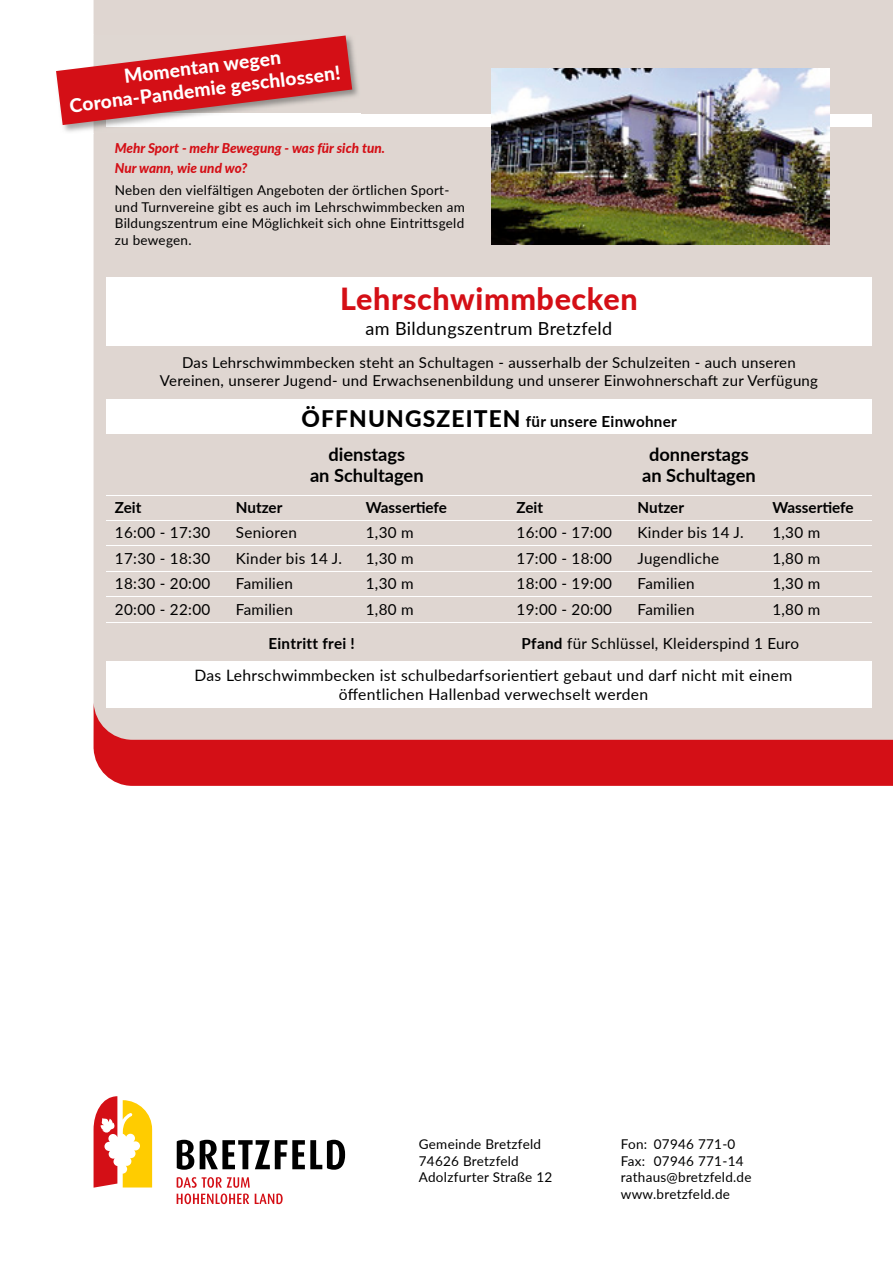
<style>
.page{position:relative;width:893px;height:1263px;background:#fff}
.page>*{position:absolute;margin:0;border:0;box-sizing:border-box;transform-origin:0 0}
.t1{font:800 30.45px "Lato";letter-spacing:.02em;color:#d40f16}
.t2{font:800 19.2px/22.6px "Lato";color:#fff;text-align:center}
.t3{font:700 18.3px "Lato";color:#000}
.t4{font:18px "Lato";letter-spacing:.02em;color:#000}
.t5{font:15.6px/19.5px "Lato";letter-spacing:.02em;color:#000;text-align:center}
.t6{font:15.3px "Lato";letter-spacing:.02em;color:#000}
.t7{font:700 15.3px "Lato";letter-spacing:.02em;color:#000}
.t8{font:700 15.3px "Lato";color:#000}
.t9{font:15px/18px "Lato";letter-spacing:.02em;color:#000;text-align:center}
.t10{font:13.5px/16.5px "Lato";letter-spacing:.02em;color:#000}
.t11{font:italic 800 13.5px/19.8px "Lato";color:#d40f16}
.s1{font-weight:800;font-size:22.8px}
.s2{font-weight:700}
</style>
<div class="page">
<div style="left:94px;top:0;width:799px;height:703px;background:#dfd6d1"></div>
<svg style="left:94px;top:703px;width:799px;height:83px;background:#d96264"></svg>
<svg style="left:94px;top:1096px;width:58px;height:92px"></svg>
<svg style="left:177px;top:1140px;width:168px;height:30px"></svg>
<svg style="left:177px;top:1177px;width:106px;height:27px"></svg>
<div style="left:107px;top:114px;width:764px;height:13px;background:#fff"></div>
<div style="left:107px;top:661px;width:765px;height:46px;background:#fff"></div>
<div style="left:106px;top:399px;width:765px;height:34px;background:#fff"></div>
<div style="left:106px;top:277px;width:765px;height:68px;background:#fff"></div>
<hr style="left:106px;top:495px;width:765px;height:1px;background:#fff">
<hr style="left:106px;top:520px;width:765px;height:1px;background:#fff">
<hr style="left:106px;top:546px;width:765px;height:1px;background:#fff">
<hr style="left:106px;top:571px;width:765px;height:1px;background:#fff">
<hr style="left:106px;top:596px;width:765px;height:1px;background:#fff">
<hr style="left:106px;top:622px;width:765px;height:1px;background:#fff">
<img style="left:491px;top:68px;width:338px;height:176px">
<img style="left:62px;top:34px;width:299px;height:100px">
<img style="left:107px;top:114px;width:254px;height:13px">
<svg style="left:56px;top:36px;width:296px;height:89px;background:#d96164"></svg>
<h2 class="t2" style="left:66px;top:71px;width:274px;rotate:-7deg">Momentan wegen<br>Corona-Pandemie geschlossen!</h2>
<p class="t11" style="left:115px;top:137px;width:272px">Mehr Sport - mehr Bewegung - was für sich tun.<br>Nur wann, wie und wo?</p>
<p class="t10" style="left:115px;top:181px;width:352px">Neben den vielfältigen Angeboten der örtlichen Sport&shy;und Turnvereine gibt es auch im Lehrschwimmbecken am Bildungszentrum eine Möglichkeit sich ohne Eintrittsgeld zu bewegen.</p>
<h1 class="t1" style="left:340px;top:276px;width:299px">Lehrschwimmbecken</h1>
<h3 class="t4" style="left:366px;top:316px;width:248px">am Bildungszentrum Bretzfeld</h3>
<p class="t9" style="left:160px;top:353px;width:660px">Das Lehrschwimmbecken steht an Schultagen - ausserhalb der Schulzeiten - auch unseren<br>Vereinen, unserer Jugend- und Erwachsenenbildung und unserer Einwohnerschaft zur Verfügung</p>
<p class="t7" style="left:301px;top:410px;width:377px"><span class="s1">ÖFFNUNGSZEITEN</span> für unsere Einwohner</p>
<h3 class="t3" style="left:328px;top:441px;width:78px">dienstags</h3>
<h3 class="t3" style="left:649px;top:441px;width:101px">donnerstags</h3>
<h3 class="t3" style="left:310px;top:462px;width:115px">an Schultagen</h3>
<h3 class="t3" style="left:642px;top:462px;width:115px">an Schultagen</h3>
<p class="t8" style="left:115px;top:496px;width:28px">Zeit</p>
<p class="t8" style="left:236px;top:496px;width:48px">Nutzer</p>
<p class="t8" style="left:366px;top:496px;width:83px">Wassertiefe</p>
<p class="t8" style="left:517px;top:496px;width:28px">Zeit</p>
<p class="t8" style="left:637px;top:496px;width:48px">Nutzer</p>
<p class="t8" style="left:772px;top:496px;width:83px">Wassertiefe</p>
<p class="t6" style="left:115px;top:521px;width:97px">16:00 - 17:30</p>
<p class="t6" style="left:236px;top:521px;width:62px">Senioren</p>
<p class="t6" style="left:366px;top:521px;width:49px">1,30 m</p>
<p class="t6" style="left:517px;top:521px;width:97px">16:00 - 17:00</p>
<p class="t6" style="left:637px;top:521px;width:108px">Kinder bis 14 J.</p>
<p class="t6" style="left:772px;top:521px;width:49px">1,30 m</p>
<p class="t6" style="left:115px;top:547px;width:97px">17:30 - 18:30</p>
<p class="t6" style="left:236px;top:547px;width:108px">Kinder bis 14 J.</p>
<p class="t6" style="left:366px;top:547px;width:49px">1,30 m</p>
<p class="t6" style="left:517px;top:547px;width:97px">17:00 - 18:00</p>
<p class="t6" style="left:637px;top:547px;width:83px">Jugendliche</p>
<p class="t6" style="left:772px;top:547px;width:49px">1,80 m</p>
<p class="t6" style="left:115px;top:572px;width:97px">18:30 - 20:00</p>
<p class="t6" style="left:236px;top:572px;width:59px">Familien</p>
<p class="t6" style="left:366px;top:572px;width:49px">1,30 m</p>
<p class="t6" style="left:517px;top:572px;width:97px">18:00 - 19:00</p>
<p class="t6" style="left:637px;top:572px;width:59px">Familien</p>
<p class="t6" style="left:772px;top:572px;width:49px">1,30 m</p>
<p class="t6" style="left:115px;top:598px;width:97px">20:00 - 22:00</p>
<p class="t6" style="left:236px;top:598px;width:59px">Familien</p>
<p class="t6" style="left:366px;top:598px;width:49px">1,80 m</p>
<p class="t6" style="left:517px;top:598px;width:97px">19:00 - 20:00</p>
<p class="t6" style="left:637px;top:598px;width:59px">Familien</p>
<p class="t6" style="left:772px;top:598px;width:49px">1,80 m</p>
<p class="t7" style="left:268px;top:632px;width:88px">Eintritt frei !</p>
<p class="t6" style="left:522px;top:633px;width:279px"><span class="s2">Pfand</span> für Schlüssel, Kleiderspind 1 Euro</p>
<p class="t5" style="left:195px;top:664px;width:599px">Das Lehrschwimmbecken ist schulbedarfsorientiert gebaut und darf nicht mit einem öffentlichen Hallenbad verwechselt werden</p>
<p class="t10" style="left:419px;top:1136px;width:135px">Gemeinde Bretzfeld<br>74626 Bretzfeld<br>Adolzfurter Straße 12</p>
<p class="t10" style="left:621px;top:1136px;width:132px">Fon: 07946 771-0<br>Fax: 07946 771-14 rathaus@bretzfeld.de www.bretzfeld.de</p>
</div>
